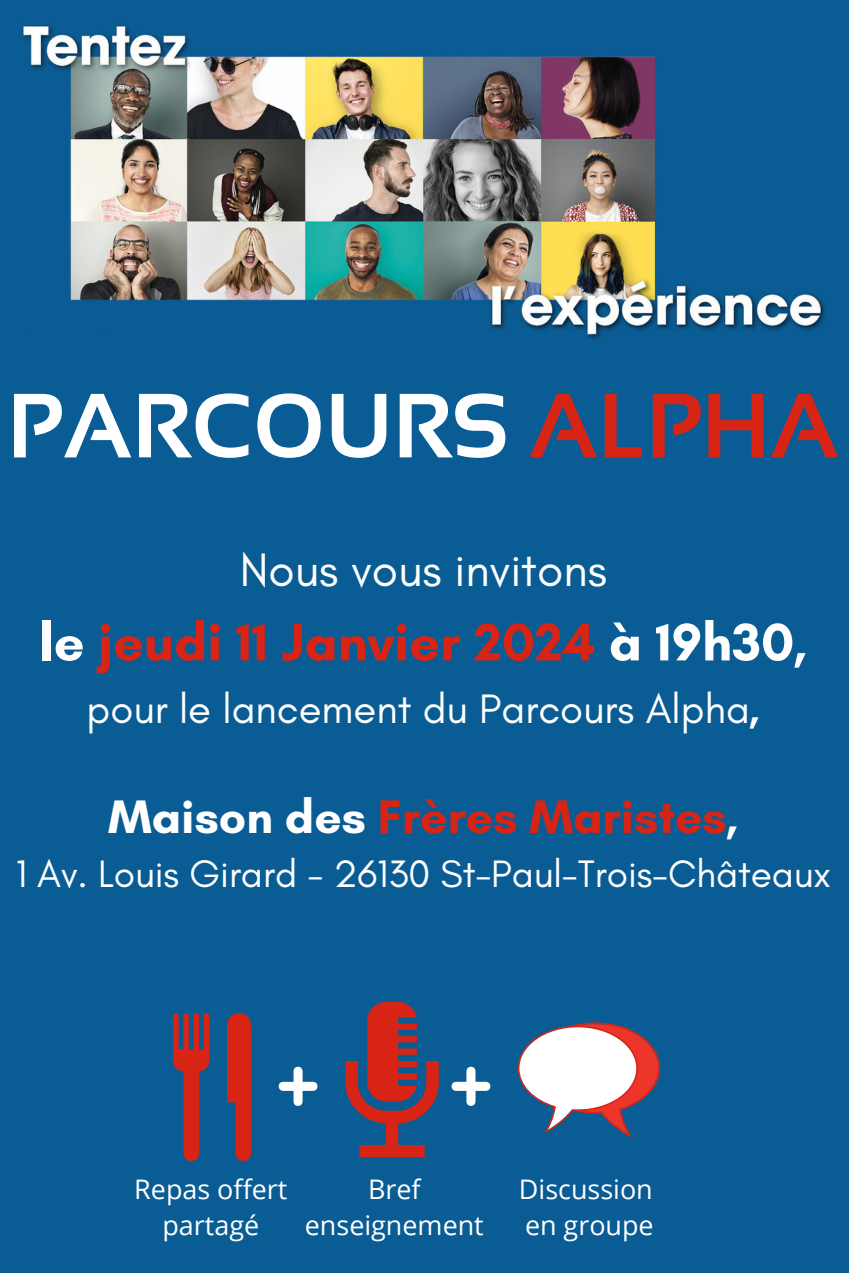
<style>
.page{position:relative;width:849px;height:1276px;background:#fff}
.page>*{position:absolute;margin:0;border:0;box-sizing:border-box;transform-origin:0 0}
.t1{font:700 90.9px "Sansation";color:#fff}
.t2{font:700 54px "Glacial Indifference";color:#d82414}
.t3{font:700 48px "Glacial Indifference";color:#d82414}
.t4{font:48px "Glacial Indifference";color:#fff}
.t5{font:42px "Glacial Indifference";color:#fff}
.t6{font:39px "Glacial Indifference";letter-spacing:-.005em;color:#fff}
.t7{font:27px "Open Sans";color:#fff}
.s1{color:#d82414}
.s2{color:#fff}
.s3{font-weight:700}
</style>
<div class="page">
<div style="left:0;top:0;width:848px;height:1273px;background:#0a5c94"></div>
<svg style="left:345px;top:1002px;width:94px;height:155px"></svg>
<svg style="left:173px;top:1013px;width:36px;height:149px"></svg>
<svg style="left:227px;top:1013px;width:24px;height:148px"></svg>
<svg style="left:518px;top:1022px;width:142px;height:115px"></svg>
<svg style="left:279px;top:1067px;width:38px;height:39px"></svg>
<svg style="left:452px;top:1067px;width:38px;height:39px"></svg>
<img style="left:22px;top:25px;width:804px;height:314px">
<p class="t1" style="left:7px;top:375px;width:833px">PARCOURS <span class="s1">ALPHA</span></p>
<p class="t4" style="left:240px;top:541px;width:369px">Nous vous invitons</p>
<p class="t2" style="left:39px;top:609px;width:770px"><span class="s2">le</span> jeudi 11 Janvier 2024 <span class="s2">à 19h30,</span></p>
<p class="t5" style="left:86px;top:683px;width:675px">pour le lancement du Parcours Alpha<span class="s3">,</span></p>
<p class="t3" style="left:108px;top:787px;width:632px"><span class="s2">Maison des</span> Frères Maristes<span class="s2">,</span></p>
<p class="t6" style="left:16px;top:849px;width:817px">1 Av. Louis Girard - 26130 St-Paul-Trois-Châteaux</p>
<p class="t7" style="left:134px;top:1170px;width:155px">Repas offert</p>
<p class="t7" style="left:162px;top:1206px;width:98px">partagé</p>
<p class="t7" style="left:368px;top:1170px;width:54px">Bref</p>
<p class="t7" style="left:305px;top:1206px;width:180px">enseignement</p>
<p class="t7" style="left:519px;top:1170px;width:135px">Discussion</p>
<p class="t7" style="left:525px;top:1206px;width:130px">en groupe</p>
</div>
